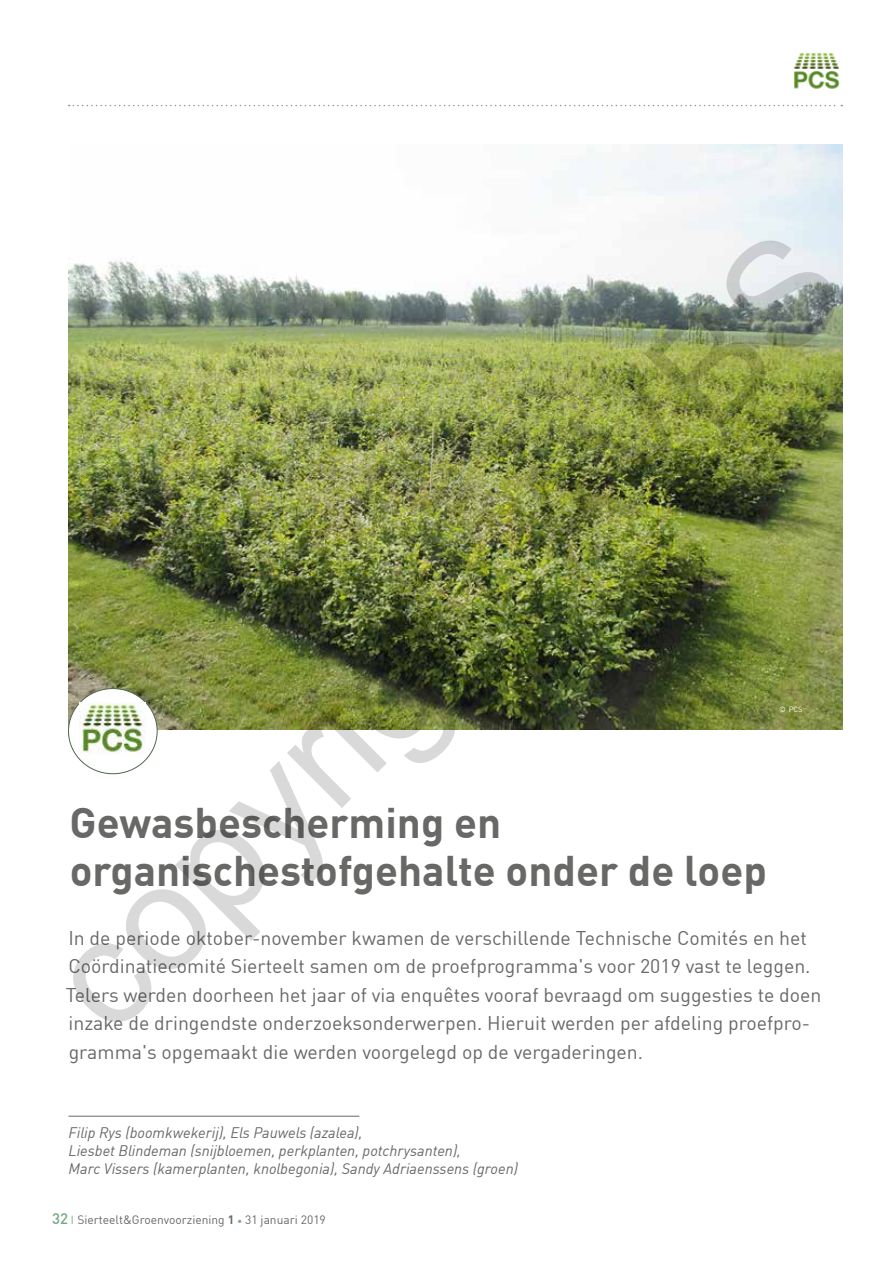
<style>
.page{position:relative;width:893px;height:1263px;background:#fff}
.page>*{position:absolute;margin:0;border:0;box-sizing:border-box;transform-origin:0 0}
.t1{font:150px "Arial";color:rgb(0 0 0/.15)}
.t2{font:700 42px/48px "DIN Offc Pro";color:#686867}
.t3{font:19.5px/28.5px "DIN Offc Pro";color:#686867}
.t4{font:italic 15px/18px "DIN Offc Pro";color:#686867}
.t5{font:12px "DIN Offc Pro";color:#686867}
.t6{font:7.5px "DIN Offc Pro";color:#fff}
.s1{font-weight:500;font-size:15px;color:#73aa84}
.s2{font-weight:700}
.s3{font-family:"Minion Pro";color:#73aa84}
</style>
<div class="page">
<svg style="left:69px;top:105px;width:773px;height:1px"></svg>
<img style="left:68px;top:145px;width:775px;height:585px">
<div style="left:69px;top:688px;width:88px;height:86px;background:#fff;border-radius:50%"></div>
<img style="left:80px;top:703px;width:65px;height:50px">
<img style="left:794px;top:52px;width:46px;height:37px">
<hr style="left:69px;top:1116px;width:290px;height:1px;background:#686867">
<h1 class="t1" style="left:4px;top:932px;width:1052px;rotate:-45deg">copyright AVBS</h1>
<p class="t6" style="left:779px;top:704px;width:12px">© PCS</p>
<h2 class="t2" style="left:69px;top:793px;width:699px">Gewasbescherming en organischestofgehalte onder de loep</h2>
<p class="t3" style="left:66px;top:921px;width:757px">In de periode oktober-november kwamen de verschillende Technische Comités en het Coördinatiecomité Sierteelt samen om de proefprogramma's voor 2019 vast te leggen.<br>Telers werden doorheen het jaar of via enquêtes vooraf bevraagd om suggesties te doen inzake de dringendste onderzoeksonderwerpen. Hieruit werden per afdeling proefpro&shy;gramma's opgemaakt die werden voorgelegd op de vergaderingen.</p>
<p class="t4" style="left:69px;top:1122px;width:451px">Filip Rys (boomkwekerij), Els Pauwels (azalea),<br>Liesbet Blindeman (snijbloemen, perkplanten, potchrysanten),<br>Marc Vissers (kamerplanten, knolbegonia), Sandy Adriaenssens (groen)</p>
<p class="t5" style="left:52px;top:1210px;width:275px"><span class="s1">32</span> Sierteelt&amp;Groenvoorziening <span class="s2">1</span> <span class="s3">•</span> 31 januari 2019</p>
</div>
